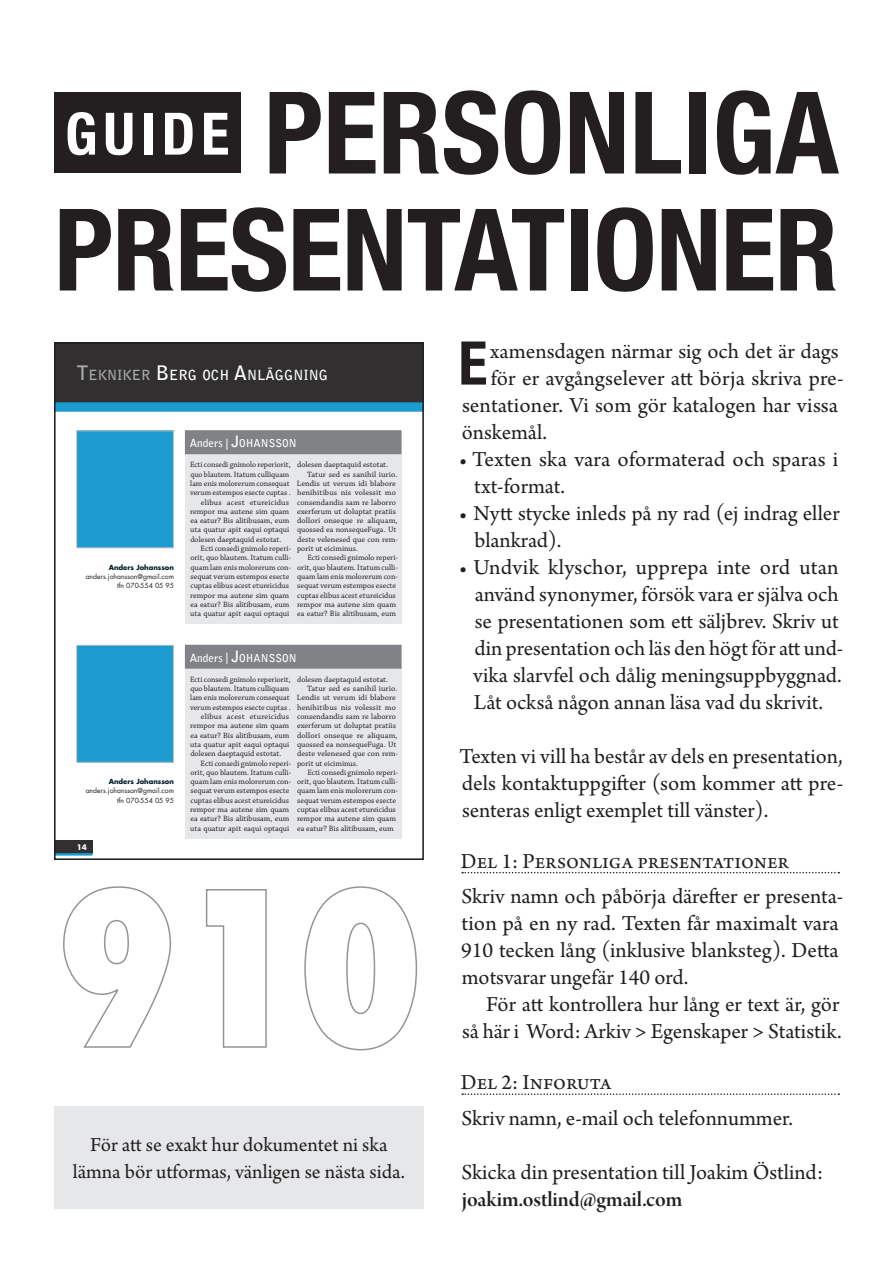
<style>
.page{position:relative;width:893px;height:1263px;background:#fff}
.page>*{position:absolute;margin:0;border:0;box-sizing:border-box;transform-origin:0 0}
.t1{font:700 condensed 114.15px/117px "Helvetica Neue";letter-spacing:-.005em;color:#231f20;text-align:right}
.t2{font:700 condensed 60.3px "Helvetica Neue";color:#231f20}
.t3{font:700 condensed 58.5px "Helvetica Neue";letter-spacing:.1em;color:#fff}
.t4{font:22.5px/27px "Arno Pro";color:#231f20}
.t5{font:22.5px "Arno Pro Smbd Display";letter-spacing:-.005em;color:#231f20}
.t6{font:21px/27px "Arno Pro";color:#231f20;text-align:center}
.t7{font:700 13.95px "Bell Gothic Std";color:#fff}
.t8{font:700 10.8px "Bell Gothic Std";color:#fff}
.t9{font:8.1px "Chaparral Pro";color:#231f20}
.t10{font:8.1px "Chaparral Pro";letter-spacing:.02em;color:#231f20}
.t11{font:700 7.5px "Futura LT";color:#fff}
.t12{font:6.9px/9.3px "Futura LT";color:#231f20;text-align:right}
.t13{font:700 6.9px "Futura LT";color:#001d28}
.s1{font-size:19.95px;color:#a8a9ad}
.s2{color:#a8a9ad}
.s3{font-size:19.95px}
.s4{font-size:11.25px}
.s5{font-size:15.6px}
</style>
<div class="page">
<div style="left:54px;top:92px;width:186px;height:81px;background:#231f20"></div>
<div style="left:54px;top:840px;width:39px;height:13px;background:#312f30"></div>
<div style="left:54px;top:342px;width:370px;height:68px;background:#312f30"></div>
<div style="left:54px;top:402px;width:370px;height:10px;background:#1c9bd1"></div>
<hr style="left:54px;top:853px;width:39px;height:3px;background:#1c9bd1">
<div style="left:77px;top:431px;width:96px;height:117px;background:#1c9bd1"></div>
<div style="left:76px;top:430px;width:98px;height:118px;border:1px solid #c3c3c3"></div>
<div style="left:77px;top:645px;width:96px;height:117px;background:#1c9bd1"></div>
<div style="left:76px;top:645px;width:98px;height:117px;border:1px solid #c3c3c3"></div>
<div style="left:185px;top:430px;width:216px;height:194px;background:#e6e7e9"></div>
<div style="left:185px;top:430px;width:216px;height:24px;background:#808285"></div>
<div style="left:185px;top:645px;width:216px;height:194px;background:#e6e7e9"></div>
<div style="left:185px;top:645px;width:216px;height:24px;background:#808285"></div>
<div style="left:54px;top:342px;width:370px;height:518px;border:2px solid #231f20"></div>
<svg style="left:462px;top:872px;width:377px;height:1px"></svg>
<svg style="left:462px;top:1093px;width:377px;height:2px"></svg>
<div style="left:54px;top:1106px;width:370px;height:103px;background:#e6e7e9"></div>
<svg style="left:63px;top:886px;width:108px;height:162px"></svg>
<svg style="left:205px;top:889px;width:62px;height:159px"></svg>
<svg style="left:304px;top:886px;width:114px;height:165px"></svg>
<h1 class="t1" style="left:54px;top:73px;width:786px">PERSONLIGA<br>PRESENTATIONER</h1>
<h3 class="t3" style="left:65px;top:98px;width:166px">GUIDE</h3>
<h3 class="t7" style="left:76px;top:366px;width:253px"><span class="s1">T</span><span class="s2">EKNIKER</span> <span class="s3">B</span>ERG OCH <span class="s3">A</span>NLÄGGNING</h3>
<p class="t13" style="left:109px;top:563px;width:67px">Anders Johansson</p>
<p class="t12" style="left:86px;top:572px;width:90px">anders.johansson@gmail.com tfn 070-554 05 95</p>
<p class="t13" style="left:109px;top:777px;width:67px">Anders Johansson</p>
<p class="t12" style="left:86px;top:786px;width:90px">anders.johansson@gmail.com tfn 070-554 05 95</p>
<p class="t11" style="left:77px;top:842px;width:12px">14</p>
<h3 class="t8" style="left:190px;top:437px;width:108px"><span class="s4">Anders |</span> <span class="s5">J</span>OHANSSON</h3>
<p class="t9" style="left:190px;top:460px;width:102px">Ecti consedi gnimolo reperiorit,</p>
<p class="t9" style="left:190px;top:469px;width:100px">quo blautem. Itatum culliquam</p>
<p class="t9" style="left:190px;top:479px;width:101px">lam enis molorerum consequat</p>
<p class="t9" style="left:190px;top:488px;width:102px">verum estempos esecte cuptas .</p>
<p class="t10" style="left:201px;top:497px;width:90px">elibus acest etureicidus</p>
<p class="t9" style="left:190px;top:507px;width:101px">rempor ma autene sim quam</p>
<p class="t9" style="left:190px;top:516px;width:100px">ea eatur? Bis alitibusam, eum</p>
<p class="t9" style="left:190px;top:525px;width:101px">uta quatur apit eaqui optaqui</p>
<p class="t9" style="left:190px;top:535px;width:93px">dolesen daeptaquid estotat.</p>
<p class="t9" style="left:201px;top:544px;width:92px">Ecti consedi gnimolo reperi-</p>
<p class="t9" style="left:190px;top:553px;width:102px">orit, quo blautem. Itatum culli-</p>
<p class="t9" style="left:190px;top:563px;width:102px">quam lam enis molorerum con-</p>
<p class="t9" style="left:190px;top:572px;width:100px">sequat verum estempos esecte</p>
<p class="t9" style="left:190px;top:581px;width:100px">cuptas elibus acest etureicidus</p>
<p class="t9" style="left:190px;top:591px;width:101px">rempor ma autene sim quam</p>
<p class="t9" style="left:190px;top:600px;width:100px">ea eatur? Bis alitibusam, eum</p>
<p class="t9" style="left:190px;top:609px;width:101px">uta quatur apit eaqui optaqui</p>
<p class="t9" style="left:297px;top:460px;width:93px">dolesen daeptaquid estotat.</p>
<p class="t9" style="left:307px;top:469px;width:92px">Tatur sed es sanihil iurio.</p>
<p class="t9" style="left:297px;top:479px;width:101px">Lendis ut verum idi blabore</p>
<p class="t9" style="left:297px;top:488px;width:100px">henihitibus nis volessit mo</p>
<p class="t9" style="left:297px;top:497px;width:100px">consendandis sam re laborro</p>
<p class="t9" style="left:297px;top:507px;width:100px">exerferum ut doluptat pratiis</p>
<p class="t9" style="left:297px;top:516px;width:102px">dollori onseque re aliquam,</p>
<p class="t9" style="left:297px;top:525px;width:101px">quossed ea nonsequeFuga. Ut</p>
<p class="t9" style="left:297px;top:535px;width:102px">deste velenesed que con rem-</p>
<p class="t9" style="left:297px;top:544px;width:63px">porit ut eiciminus.</p>
<p class="t9" style="left:307px;top:553px;width:92px">Ecti consedi gnimolo reperi-</p>
<p class="t9" style="left:297px;top:563px;width:102px">orit, quo blautem. Itatum culli-</p>
<p class="t9" style="left:297px;top:572px;width:102px">quam lam enis molorerum con-</p>
<p class="t9" style="left:297px;top:581px;width:100px">sequat verum estempos esecte</p>
<p class="t9" style="left:297px;top:591px;width:100px">cuptas elibus acest etureicidus</p>
<p class="t9" style="left:297px;top:600px;width:101px">rempor ma autene sim quam</p>
<p class="t9" style="left:297px;top:609px;width:100px">ea eatur? Bis alitibusam, eum</p>
<h3 class="t8" style="left:190px;top:651px;width:108px"><span class="s4">Anders |</span> <span class="s5">J</span>OHANSSON</h3>
<p class="t9" style="left:190px;top:674px;width:102px">Ecti consedi gnimolo reperiorit,</p>
<p class="t9" style="left:190px;top:684px;width:100px">quo blautem. Itatum culliquam</p>
<p class="t9" style="left:190px;top:693px;width:101px">lam enis molorerum consequat</p>
<p class="t9" style="left:190px;top:702px;width:102px">verum estempos esecte cuptas .</p>
<p class="t10" style="left:201px;top:712px;width:90px">elibus acest etureicidus</p>
<p class="t9" style="left:190px;top:721px;width:101px">rempor ma autene sim quam</p>
<p class="t9" style="left:190px;top:730px;width:100px">ea eatur? Bis alitibusam, eum</p>
<p class="t9" style="left:190px;top:740px;width:101px">uta quatur apit eaqui optaqui</p>
<p class="t9" style="left:190px;top:749px;width:93px">dolesen daeptaquid estotat.</p>
<p class="t9" style="left:201px;top:758px;width:92px">Ecti consedi gnimolo reperi-</p>
<p class="t9" style="left:190px;top:768px;width:102px">orit, quo blautem. Itatum culli-</p>
<p class="t9" style="left:190px;top:777px;width:102px">quam lam enis molorerum con-</p>
<p class="t9" style="left:190px;top:786px;width:100px">sequat verum estempos esecte</p>
<p class="t9" style="left:190px;top:796px;width:100px">cuptas elibus acest etureicidus</p>
<p class="t9" style="left:190px;top:805px;width:101px">rempor ma autene sim quam</p>
<p class="t9" style="left:190px;top:814px;width:100px">ea eatur? Bis alitibusam, eum</p>
<p class="t9" style="left:190px;top:824px;width:101px">uta quatur apit eaqui optaqui</p>
<p class="t9" style="left:297px;top:674px;width:93px">dolesen daeptaquid estotat.</p>
<p class="t9" style="left:307px;top:684px;width:92px">Tatur sed es sanihil iurio.</p>
<p class="t9" style="left:297px;top:693px;width:101px">Lendis ut verum idi blabore</p>
<p class="t9" style="left:297px;top:702px;width:100px">henihitibus nis volessit mo</p>
<p class="t9" style="left:297px;top:712px;width:100px">consendandis sam re laborro</p>
<p class="t9" style="left:297px;top:721px;width:100px">exerferum ut doluptat pratiis</p>
<p class="t9" style="left:297px;top:730px;width:102px">dollori onseque re aliquam,</p>
<p class="t9" style="left:297px;top:740px;width:101px">quossed ea nonsequeFuga. Ut</p>
<p class="t9" style="left:297px;top:749px;width:102px">deste velenesed que con rem-</p>
<p class="t9" style="left:297px;top:758px;width:63px">porit ut eiciminus.</p>
<p class="t9" style="left:307px;top:768px;width:92px">Ecti consedi gnimolo reperi-</p>
<p class="t9" style="left:297px;top:777px;width:102px">orit, quo blautem. Itatum culli-</p>
<p class="t9" style="left:297px;top:786px;width:102px">quam lam enis molorerum con-</p>
<p class="t9" style="left:297px;top:796px;width:100px">sequat verum estempos esecte</p>
<p class="t9" style="left:297px;top:805px;width:100px">cuptas elibus acest etureicidus</p>
<p class="t9" style="left:297px;top:814px;width:101px">rempor ma autene sim quam</p>
<p class="t9" style="left:297px;top:824px;width:98px">ea eatur? Bis alitibusam, eum</p>
<h3 class="t6" style="left:73px;top:1132px;width:334px">För att se exakt hur dokumentet ni ska lämna bör utformas, vänligen se nästa sida.</h3>
<h2 class="t2" style="left:458px;top:327px;width:26px">E</h2>
<h3 class="t4" style="left:490px;top:338px;width:350px">xamensdagen närmar sig och det är dags</h3>
<h3 class="t4" style="left:491px;top:365px;width:354px">för er avgångselever att börja skriva pre-</h3>
<h3 class="t4" style="left:462px;top:392px;width:378px">sentationer. Vi som gör katalogen har vissa</h3>
<h3 class="t4" style="left:462px;top:419px;width:87px">önskemål.</h3>
<h3 class="t4" style="left:474px;top:446px;width:366px;text-indent:-15px">• Texten ska vara oformaterad och sparas i txt-format.</h3>
<h3 class="t4" style="left:474px;top:500px;width:367px;text-indent:-16px">• Nytt stycke inleds på ny rad (ej indrag eller blankrad).</h3>
<p class="t4" style="left:473px;top:554px;width:372px;text-indent:-14px">• Undvik klyschor, upprepa inte ord utan använd synonymer, försök vara er själva och se presentationen som ett säljbrev. Skriv ut din presentation och läs den högt för att und&shy;vika slarvfel och dålig meningsuppbyggnad.<br>Låt också någon annan läsa vad du skrivit.</p>
<h3 class="t4" style="left:459px;top:743px;width:385px;text-align:justify">Texten vi vill ha består av dels en presentation, dels kontaktuppgifter (som kommer att pre&shy;senteras enligt exemplet till vänster).</h3>
<h3 class="t4" style="left:461px;top:844px;width:384px;line-height:35.5px">Del 1: Personliga presentationer<br>Skriv namn och påbörja därefter er presenta-</h3>
<h3 class="t4" style="left:461px;top:911px;width:379px;text-align:justify">tion på en ny rad. Texten får maximalt vara 910 tecken lång (inklusive blanksteg). Detta motsvarar ungefär 140 ord.</h3>
<h3 class="t4" style="left:462px;top:992px;width:381px;text-align:right">För att kontrollera hur lång er text är, gör<br>så här i Word: Arkiv &gt; Egenskaper &gt; Statistik.</h3>
<h3 class="t4" style="left:461px;top:1066px;width:334px;line-height:35.5px">Del 2: Inforuta<br>Skriv namn, e-mail och telefonnummer.</h3>
<h3 class="t4" style="left:461px;top:1159px;width:363px">Skicka din presentation till Joakim Östlind:</h3>
<h3 class="t5" style="left:462px;top:1186px;width:222px">joakim.ostlind@gmail.com</h3>
</div>
